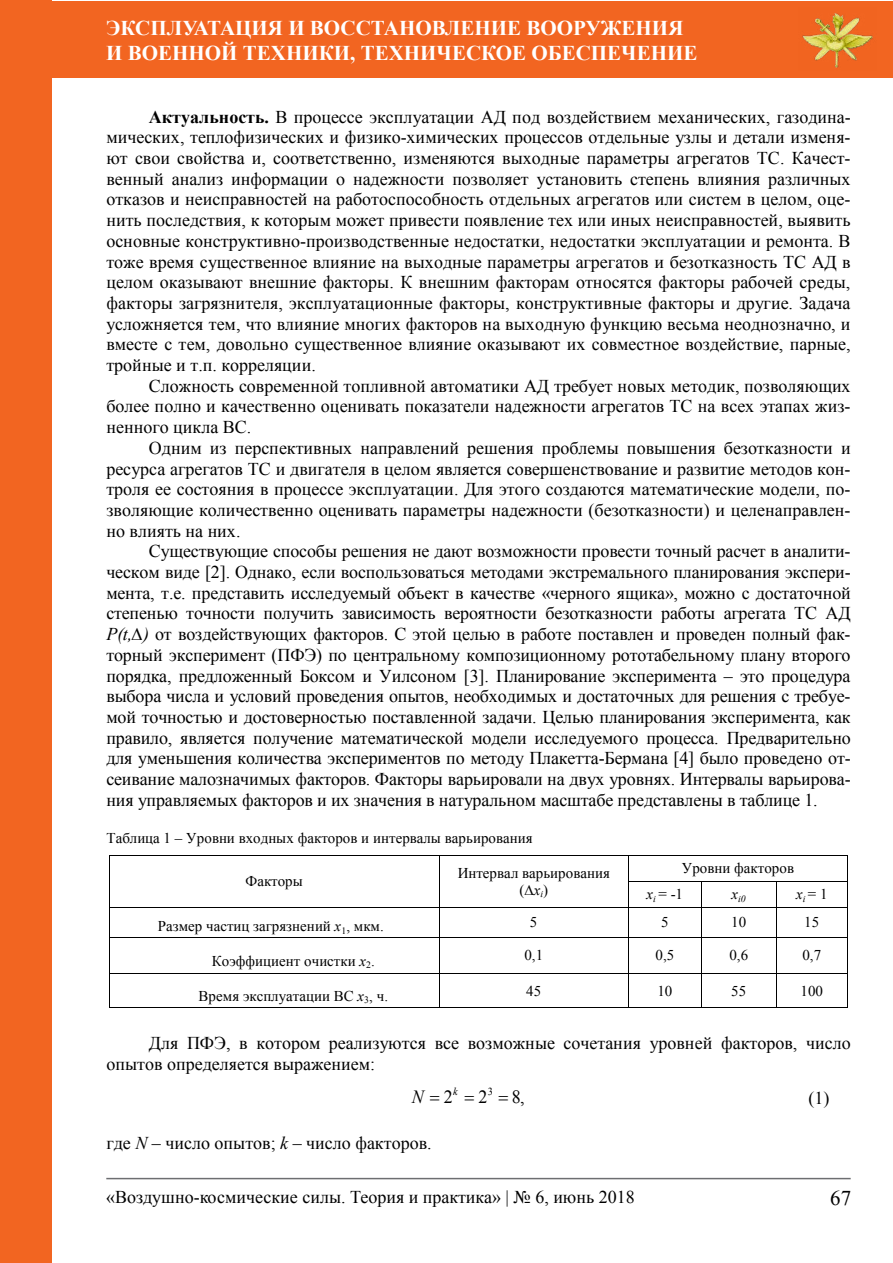
<style>
.page{position:relative;width:893px;height:1263px;background:#fff}
.page>*{position:absolute;margin:0;border:0;box-sizing:border-box;transform-origin:0 0}
.t1{font:700 21px/25.2px "Times New Roman";color:#fff}
.t2{font:21px "Times New Roman";color:#000}
.t3{font:18.6px "Times New Roman";color:#000}
.t4{font:italic 18.6px "Times New Roman";color:#000}
.t5{font:18px/20.7px "Times New Roman";color:#000;text-align:justify}
.t6{font:15px/17.2px "Times New Roman";color:#000;text-align:center}
.t7{font:10.8px "Times New Roman";color:#000}
.t8{font:italic 10.8px "Times New Roman";color:#000}
.t9{font:italic 9.75px "Times New Roman";color:#000}
.s1{font-weight:700}
.s2{font-style:italic}
</style>
<div class="page">
<div style="left:0;top:1px;width:892px;height:76px;background:#f26521"></div>
<div style="left:0;top:1px;width:51px;height:1262px;background:#f26521"></div>
<img style="left:802px;top:13px;width:71px;height:55px">
<hr style="left:106px;top:1178px;width:745px;height:1px;background:#6d6e71">
<hr style="left:110px;top:855px;width:329px;height:1px;background:#000">
<hr style="left:439px;top:855px;width:189px;height:1px;background:#000">
<hr style="left:629px;top:855px;width:218px;height:1px;background:#000">
<hr style="left:629px;top:881px;width:72px;height:1px;background:#000">
<hr style="left:702px;top:881px;width:74px;height:1px;background:#000">
<hr style="left:777px;top:881px;width:70px;height:1px;background:#000">
<svg style="left:109px;top:855px;width:1px;height:52px"></svg>
<hr style="left:110px;top:907px;width:329px;height:1px;background:#000">
<svg style="left:439px;top:856px;width:1px;height:51px"></svg>
<hr style="left:439px;top:907px;width:189px;height:1px;background:#000">
<svg style="left:628px;top:855px;width:1px;height:52px"></svg>
<hr style="left:629px;top:907px;width:72px;height:1px;background:#000">
<svg style="left:701px;top:881px;width:1px;height:26px"></svg>
<hr style="left:702px;top:907px;width:74px;height:1px;background:#000">
<svg style="left:776px;top:881px;width:1px;height:26px"></svg>
<hr style="left:777px;top:907px;width:70px;height:1px;background:#000">
<svg style="left:847px;top:855px;width:1px;height:52px"></svg>
<hr style="left:109px;top:907px;width:1px;height:30px;background:#000">
<hr style="left:439px;top:907px;width:1px;height:30px;background:#000">
<hr style="left:628px;top:907px;width:1px;height:30px;background:#000">
<hr style="left:701px;top:907px;width:1px;height:30px;background:#000">
<hr style="left:776px;top:907px;width:1px;height:30px;background:#000">
<hr style="left:847px;top:907px;width:1px;height:30px;background:#000">
<hr style="left:110px;top:937px;width:329px;height:1px;background:#000">
<hr style="left:439px;top:937px;width:189px;height:1px;background:#000">
<hr style="left:629px;top:937px;width:72px;height:1px;background:#000">
<hr style="left:702px;top:937px;width:74px;height:1px;background:#000">
<hr style="left:777px;top:937px;width:70px;height:1px;background:#000">
<hr style="left:109px;top:938px;width:1px;height:35px;background:#000">
<hr style="left:439px;top:938px;width:1px;height:35px;background:#000">
<hr style="left:628px;top:938px;width:1px;height:35px;background:#000">
<hr style="left:701px;top:938px;width:1px;height:35px;background:#000">
<hr style="left:776px;top:938px;width:1px;height:35px;background:#000">
<hr style="left:847px;top:938px;width:1px;height:35px;background:#000">
<hr style="left:110px;top:973px;width:329px;height:1px;background:#000">
<hr style="left:439px;top:973px;width:189px;height:1px;background:#000">
<hr style="left:629px;top:973px;width:72px;height:1px;background:#000">
<hr style="left:702px;top:973px;width:74px;height:1px;background:#000">
<hr style="left:777px;top:973px;width:70px;height:1px;background:#000">
<hr style="left:109px;top:974px;width:1px;height:33px;background:#000">
<hr style="left:439px;top:974px;width:1px;height:33px;background:#000">
<hr style="left:628px;top:974px;width:1px;height:33px;background:#000">
<hr style="left:701px;top:974px;width:1px;height:33px;background:#000">
<hr style="left:776px;top:974px;width:1px;height:33px;background:#000">
<hr style="left:847px;top:974px;width:1px;height:33px;background:#000">
<hr style="left:111px;top:1007px;width:328px;height:1px;background:#000">
<hr style="left:440px;top:1007px;width:188px;height:1px;background:#000">
<hr style="left:629px;top:1007px;width:72px;height:1px;background:#000">
<hr style="left:702px;top:1007px;width:74px;height:1px;background:#000">
<hr style="left:777px;top:1007px;width:70px;height:1px;background:#000">
<p class="t1" style="left:106px;top:14px;width:592px">Эксплуатация и восстановление вооружения и военной техники, техническое обеспечение</p>
<p class="t5" style="left:106px;top:106px;width:746px;text-indent:42px"><span class="s1">Актуальность.</span> В процессе эксплуатации АД под воздействием механических, газодина&shy;мических, теплофизических и физико-химических процессов отдельные узлы и детали изменя&shy;ют свои свойства и, соответственно, изменяются выходные параметры агрегатов ТС. Качест&shy;венный анализ информации о надежности позволяет установить степень влияния различных отказов и неисправностей на работоспособность отдельных агрегатов или систем в целом, оце&shy;нить последствия, к которым может привести появление тех или иных неисправностей, выявить основные конструктивно-производственные недостатки, недостатки эксплуатации и ремонта. В тоже время существенное влияние на выходные параметры агрегатов и безотказность ТС АД в целом оказывают внешние факторы. К внешним факторам относятся факторы рабочей среды, факторы загрязнителя, эксплуатационные факторы, конструктивные факторы и другие. Задача усложняется тем, что влияние многих факторов на выходную функцию весьма неоднозначно, и вместе с тем, довольно существенное влияние оказывают их совместное воздействие, парные, тройные и т.п. корреляции.</p>
<p class="t5" style="left:106px;top:375px;width:746px;text-indent:42px">Сложность современной топливной автоматики АД требует новых методик, позволяющих более полно и качественно оценивать показатели надежности агрегатов ТС на всех этапах жиз&shy;ненного цикла ВС.</p>
<p class="t5" style="left:106px;top:437px;width:746px;text-indent:42px">Одним из перспективных направлений решения проблемы повышения безотказности и ресурса агрегатов ТС и двигателя в целом является совершенствование и развитие методов кон&shy;троля ее состояния в процессе эксплуатации. Для этого создаются математические модели, по&shy;зволяющие количественно оценивать параметры надежности (безотказности) и целенаправлен&shy;но влиять на них.</p>
<p class="t5" style="left:106px;top:541px;width:746px;text-indent:42px">Существующие способы решения не дают возможности провести точный расчет в аналити&shy;ческом виде [2]. Однако, если воспользоваться методами экстремального планирования экспери&shy;мента, т.е. представить исследуемый объект в качестве «черного ящика», можно с достаточной степенью точности получить зависимость вероятности безотказности работы агрегата ТС АД <span class="s2">P(t,∆)</span> от воздействующих факторов. С этой целью в работе поставлен и проведен полный фак&shy;торный эксперимент (ПФЭ) по центральному композиционному рототабельному плану второго порядка, предложенный Боксом и Уилсоном [3]. Планирование эксперимента – это процедура выбора числа и условий проведения опытов, необходимых и достаточных для решения с требуе&shy;мой точностью и достоверностью поставленной задачи. Целью планирования эксперимента, как правило, является получение математической модели исследуемого процесса. Предварительно для уменьшения количества экспериментов по методу Плакетта-Бермана [4] было проведено от&shy;сеивание малозначимых факторов. Факторы варьировали на двух уровнях. Интервалы варьирова&shy;ния управляемых факторов и их значения в натуральном масштабе представлены в таблице 1.</p>
<p class="t6" style="left:106px;top:829px;width:428px">Таблица 1 – Уровни входных факторов и интервалы варьирования</p>
<p class="t6" style="left:246px;top:872px;width:59px">Факторы</p>
<p class="t6" style="left:458px;top:864px;width:154px">Интервал варьирования (∆<span class="s2">х</span><sub>i</sub>)</p>
<p class="t6" style="left:647px;top:855px;width:149px;line-height:25.8px;text-align:left;text-indent:35px">Уровни факторов <span class="s2">х</span><sub>i</sub> = -1</p>
<p class="t9" style="left:732px;top:891px;width:16px"><sup>х</sup>i0</p>
<p class="t6" style="left:796px;top:885px;width:33px"><span class="s2">х</span><sub>i</sub> = 1</p>
<p class="t6" style="left:158px;top:917px;width:228px">Размер частиц загрязнений <span class="s2">х</span><sub>1</sub>, мкм.</p>
<p class="t6" style="left:530px;top:913px;width:9px">5</p>
<p class="t6" style="left:661px;top:913px;width:9px">5</p>
<p class="t6" style="left:731px;top:913px;width:17px">10</p>
<p class="t6" style="left:804px;top:913px;width:17px">15</p>
<p class="t6" style="left:212px;top:952px;width:164px">Коэффициент очистки <span class="s2">х</span><sub>2</sub>.</p>
<p class="t6" style="left:524px;top:946px;width:20px">0,1</p>
<p class="t6" style="left:655px;top:946px;width:20px">0,5</p>
<p class="t6" style="left:729px;top:946px;width:20px">0,6</p>
<p class="t6" style="left:802px;top:946px;width:20px">0,7</p>
<p class="t6" style="left:199px;top:987px;width:191px">Время эксплуатации ВС <span class="s2">х</span><sub>3</sub>, ч.</p>
<p class="t6" style="left:526px;top:982px;width:17px">45</p>
<p class="t6" style="left:657px;top:982px;width:17px">10</p>
<p class="t6" style="left:731px;top:982px;width:17px">55</p>
<p class="t6" style="left:800px;top:982px;width:24px">100</p>
<p class="t5" style="left:106px;top:1032px;width:746px;text-indent:42px">Для ПФЭ, в котором реализуются все возможные сочетания уровней факторов, число опытов определяется выражением:</p>
<p class="t7" style="left:488px;top:1084px;width:7px">3</p>
<p class="t8" style="left:453px;top:1084px;width:6px">k</p>
<p class="t3" style="left:444px;top:1085px;width:10px">2</p>
<p class="t3" style="left:479px;top:1085px;width:10px">2</p>
<p class="t3" style="left:512px;top:1085px;width:14px">8,</p>
<p class="t4" style="left:412px;top:1084px;width:13px">N</p>
<p class="t5" style="left:808px;top:1087px;width:22px">(1)</p>
<p class="t5" style="left:106px;top:1133px;width:327px">где <span class="s2">N</span> – число опытов; <span class="s2">k</span> – число факторов.</p>
<p class="t5" style="left:106px;top:1187px;width:530px">«Воздушно-космические силы. Теория и практика» | № 6, июнь 2018</p>
<p class="t2" style="left:830px;top:1183px;width:22px">67</p>
</div>
